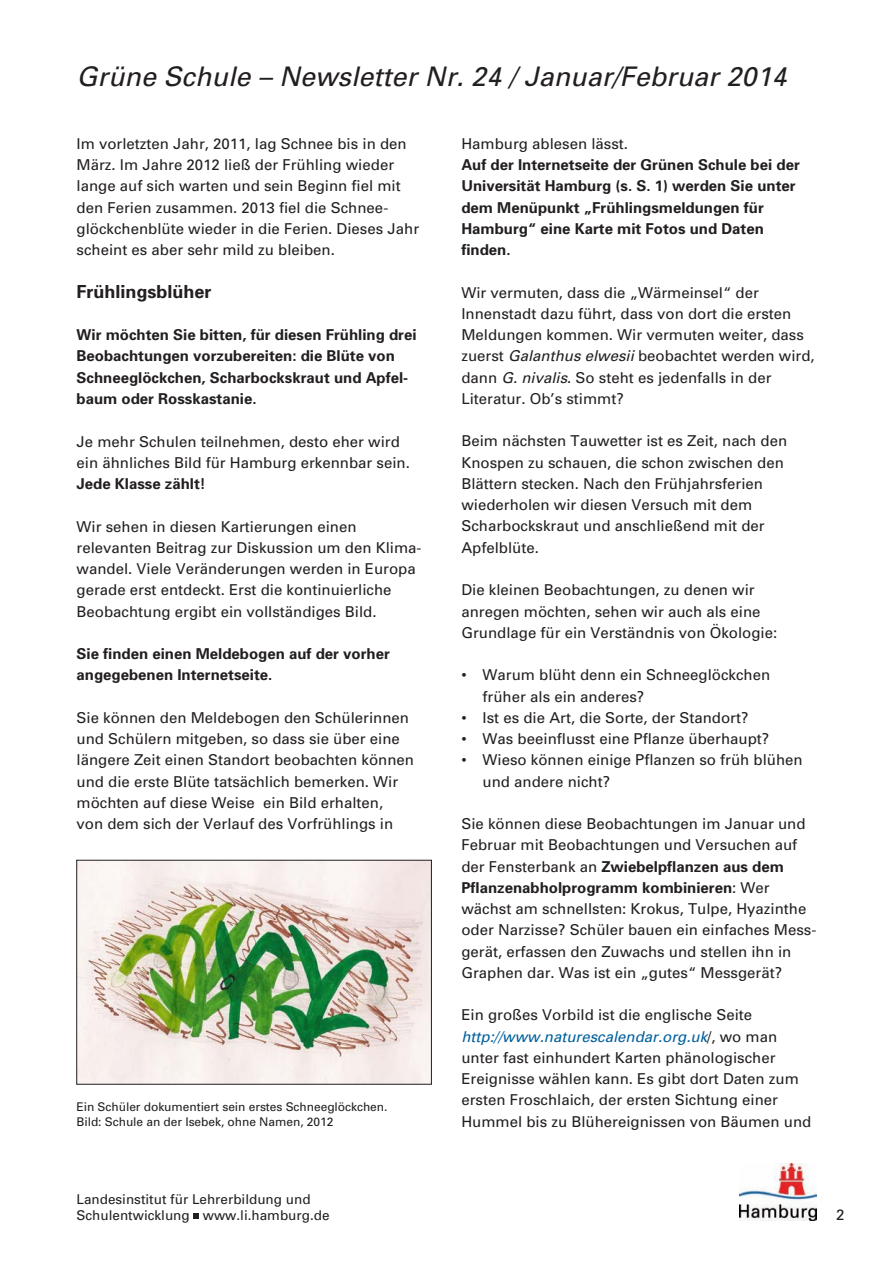
<style>
.page{position:relative;width:893px;height:1263px;background:#fff}
.page>*{position:absolute;margin:0;border:0;box-sizing:border-box;transform-origin:0 0}
.t1{font:italic 27px "Univers";color:#231f20}
.t2{font:700 18px "Univers";color:#231f20}
.t3{font:15px/21.3px "Univers";color:#231f20}
.t4{font:700 15px/21.3px "Univers";color:#231f20}
.t5{font:13.5px/16.2px "Univers";color:#231f20}
.t6{font:12px/15px "Univers";letter-spacing:-.005em;color:#231f20}
.s1{font-style:italic}
.s2{font-weight:700}
.s3{font-style:italic;color:#01609d}
</style>
<div class="page">
<svg style="left:194px;top:1213px;width:5px;height:6px"></svg>
<img style="left:740px;top:1164px;width:76px;height:56px">
<img style="left:79px;top:862px;width:351px;height:220px">
<div style="left:77px;top:860px;width:355px;height:224px;border:1px solid #231f20"></div>
<h1 class="t1" style="left:77px;top:59px;width:711px">Grüne Schule – Newsletter Nr. 24 / Januar/Februar 2014</h1>
<p class="t3" style="left:77px;top:133px;width:344px">Im vorletzten Jahr, 2011, lag Schnee bis in den März. Im Jahre 2012 ließ der Frühling wieder lange auf sich warten und sein Beginn fiel mit den Ferien zusammen. 2013 fiel die Schnee&shy;glöckchenblüte wieder in die Ferien. Dieses Jahr scheint es aber sehr mild zu bleiben.</p>
<p class="t2" style="left:77px;top:280px;width:137px">Frühlingsblüher</p>
<p class="t4" style="left:77px;top:324px;width:342px">Wir möchten Sie bitten, für diesen Frühling drei Beobachtungen vorzubereiten: die Blüte von Schneeglöckchen, Scharbockskraut und Apfel&shy;baum oder Rosskastanie.</p>
<p class="t3" style="left:77px;top:430px;width:335px">Je mehr Schulen teilnehmen, desto eher wird ein ähnliches Bild für Hamburg erkennbar sein.</p>
<p class="t4" style="left:77px;top:472px;width:131px">Jede Klasse zählt!</p>
<p class="t3" style="left:77px;top:515px;width:347px">Wir sehen in diesen Kartierungen einen relevanten Beitrag zur Diskussion um den Klima&shy;wandel. Viele Veränderungen werden in Europa gerade erst entdeckt. Erst die kontinuierliche Beobachtung ergibt ein vollständiges Bild.</p>
<p class="t4" style="left:77px;top:643px;width:315px">Sie finden einen Meldebogen auf der vorher angegebenen Internetseite.</p>
<p class="t3" style="left:77px;top:707px;width:339px">Sie können den Meldebogen den Schülerinnen und Schülern mitgeben, so dass sie über eine längere Zeit einen Standort beobachten können und die erste Blüte tatsächlich bemerken. Wir möchten auf diese Weise ein Bild erhalten,<br>von dem sich der Verlauf des Vorfrühlings in</p>
<p class="t6" style="left:77px;top:1099px;width:312px">Ein Schüler dokumentiert sein erstes Schneeglöckchen.<br>Bild: Schule an der Isebek, ohne Namen, 2012</p>
<p class="t3" style="left:461px;top:133px;width:168px">Hamburg ablesen lässt.</p>
<p class="t4" style="left:461px;top:154px;width:340px">Auf der Internetseite der Grünen Schule bei der Universität Hamburg (s. S. 1) werden Sie unter dem Menüpunkt „Frühlingsmeldungen für Hamburg“ eine Karte mit Fotos und Daten finden.</p>
<p class="t3" style="left:461px;top:281px;width:355px">Wir vermuten, dass die „Wärmeinsel“ der Innenstadt dazu führt, dass von dort die ersten Meldungen kommen. Wir vermuten weiter, dass zuerst <span class="s1">Galanthus elwesii</span> beobachtet werden wird, dann <span class="s1">G. nivalis</span>. So steht es jedenfalls in der Literatur. Ob’s stimmt?</p>
<p class="t3" style="left:461px;top:430px;width:327px">Beim nächsten Tauwetter ist es Zeit, nach den Knospen zu schauen, die schon zwischen den Blättern stecken. Nach den Frühjahrsferien wiederholen wir diesen Versuch mit dem Scharbockskraut und anschließend mit der Apfelblüte.</p>
<p class="t3" style="left:461px;top:579px;width:317px">Die kleinen Beobachtungen, zu denen wir anregen möchten, sehen wir auch als eine<br>Grundlage für ein Verständnis von Ökologie:</p>
<p class="t3" style="left:483px;top:664px;width:289px;text-indent:-21px">• Warum blüht denn ein Schneeglöckchen früher als ein anderes?</p>
<p class="t3" style="left:461px;top:706px;width:289px">• Ist es die Art, die Sorte, der Standort?</p>
<p class="t3" style="left:461px;top:728px;width:309px">• Was beeinflusst eine Pflanze überhaupt?</p>
<p class="t3" style="left:483px;top:749px;width:322px;text-indent:-21px">• Wieso können einige Pflanzen so früh blühen und andere nicht?</p>
<p class="t3" style="left:461px;top:813px;width:357px">Sie können diese Beobachtungen im Januar und Februar mit Beobachtungen und Versuchen auf der Fensterbank an <span class="s2">Zwiebelpflanzen aus dem Pflanzenabholprogramm kombinieren</span>: Wer wächst am schnellsten: Krokus, Tulpe, Hyazinthe oder Narzisse? Schüler bauen ein einfaches Mess&shy;gerät, erfassen den Zuwachs und stellen ihn in Graphen dar. Was ist ein „gutes“ Messgerät?</p>
<p class="t3" style="left:461px;top:1004px;width:352px">Ein großes Vorbild ist die englische Seite <span class="s3">http://www.naturescalendar.org.uk</span>/, wo man unter fast einhundert Karten phänologischer Ereignisse wählen kann. Es gibt dort Daten zum ersten Froschlaich, der ersten Sichtung einer Hummel bis zu Blühereignissen von Bäumen und</p>
<p class="t5" style="left:77px;top:1191px;width:255px">Landesinstitut für Lehrerbildung und<br>Schulentwicklung www.li.hamburg.de</p>
<p class="t3" style="left:836px;top:1204px;width:10px">2</p>
</div>
